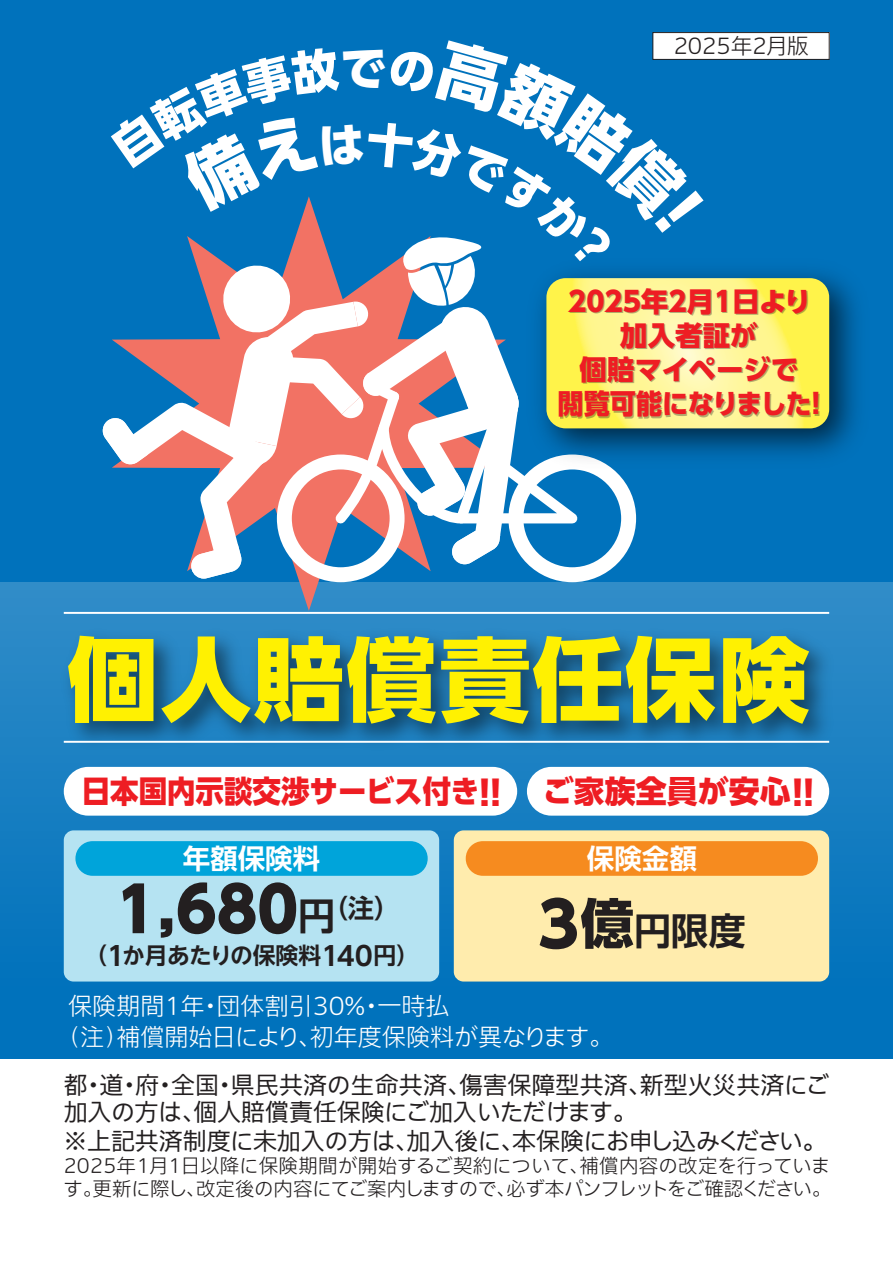
<style>
.page{position:relative;width:893px;height:1263px;background:#fff}
.page>*{position:absolute;margin:0;border:0;box-sizing:border-box;transform-origin:0 0}
.t1{font:800 91.2px "UD Shin Go Pro";letter-spacing:.02em;color:#fff101}
.t2{font:800 61.65px "UD Shin Go Pro";color:#231f20}
.t3{font:800 46.5px "UD Shin Go Pro";color:#fff}
.t4{font:700 37.2px "UD Shin Go Pro De";color:#231f20}
.t5{font:800 30.9px "UD Shin Go Pro";color:#ee1d23;scale:.92 1}
.t6{font:800 27.45px/34px "UD Shin Go Pro";color:#ee1d23;text-align:center}
.t7{font:700 27.45px "UD Shin Go Pro De";color:#fff}
.t8{font:700 25.95px "UD Shin Go Pro De";color:#231f20}
.t9{font:300 24.15px "Iwa UCDA Goth Std";color:#fff}
.t10{font:100 24px/27.9px "Iwa UCDA Goth Std";letter-spacing:-.005em;color:#231f20}
.t11{font:700 22.8px "UD Shin Go NT Pro De";letter-spacing:-.015em;color:#231f20}
.t12{font:300 21.6px "Iwa UCDA Goth Std";color:#231f20}
.t13{font:300 19.5px/22.5px "Iwa UCDA Goth Std";letter-spacing:-.01em;color:#231f20}
.s1{font-size:34.05px}
.s2{font-family:"UD Shin Go Pro De";font-weight:700;font-size:37.2px}
.s3{font-family:"UD Shin Go Pro";font-weight:800;font-size:61.65px}
.s4{font-family:"UD Shin Go Pro";font-weight:800;font-size:53.7px}
.s5{font-size:26.25px}
</style>
<div class="page">
<div style="left:0;top:0;width:893px;height:1057px;background:#0072bc"></div>
<hr style="left:0;top:1055px;width:893px;height:3px;background:#0072bc">
<div style="left:0;top:583px;width:893px;height:470px;background:linear-gradient(to bottom,#308cc8,#006fba)"></div>
<img style="left:54px;top:620px;width:791px;height:163px">
<hr style="left:64px;top:612px;width:765px;height:2px;background:#fff">
<hr style="left:64px;top:741px;width:765px;height:2px;background:#fff">
<div style="left:64px;top:767px;width:453px;height:49px;background:#fff;border-radius:24px"></div>
<div style="left:527px;top:767px;width:302px;height:49px;background:#fff;border-radius:24px"></div>
<div style="left:454px;top:830px;width:375px;height:151px;background:#ffecad;border-radius:10px"></div>
<div style="left:466px;top:841px;width:352px;height:35px;background:#f68b1f;border-radius:17px"></div>
<div style="left:64px;top:830px;width:375px;height:151px;background:#b5e3f2;border-radius:10px"></div>
<div style="left:75px;top:841px;width:353px;height:35px;background:#00a4da;border-radius:17px"></div>
<div style="left:112px;top:582px;width:394px;height:29px;background:#308cc8"></div>
<img style="left:829px;top:274px;width:29px;height:179px">
<div style="left:653px;top:33px;width:176px;height:26px;background:#fff"></div>
<div style="left:652px;top:32px;width:178px;height:28px;border:1px solid #231f20"></div>
<svg style="left:102px;top:37px;width:727px;height:545px"></svg>
<h3 class="t3" style="left:340px;top:30px;width:48px">で</h3>
<p class="t12" style="left:674px;top:31px;width:136px">2025年2月版</p>
<p class="t6" style="left:558px;top:284px;width:273px">2025年2月1日より加入者証が<br>個賠マイページで<br>閲覧可能になりました！</p>
<h1 class="t1" style="left:68px;top:605px;width:743px">個人賠償責任保険</h1>
<p class="t5" style="left:82px;top:766px;width:798px">日本国内示談交渉サービス付き<span class="s1">!!</span> ご家族全員が安心<span class="s1">!!</span></p>
<p class="t7" style="left:587px;top:836px;width:112px">保険金額</p>
<h2 class="t2" style="left:116px;top:859px;width:220px">1,680<span class="s2">円</span></h2>
<p class="t7" style="left:183px;top:836px;width:139px">年額保険料</p>
<p class="t8" style="left:322px;top:887px;width:80px">（注）</p>
<h3 class="t4" style="left:538px;top:901px;width:209px"><span class="s3">3</span><span class="s4">億</span>円限度</h3>
<p class="t11" style="left:84px;top:937px;width:337px">（<span class="s5">1</span>か月あたりの保険料<span class="s5">140</span>円）</p>
<p class="t9" style="left:68px;top:989px;width:383px">保険期間1年・団体割引30%・一時払</p>
<p class="t9" style="left:56px;top:1019px;width:559px">（注）補償開始日により、初年度保険料が異なります。</p>
<p class="t10" style="left:63px;top:1070px;width:767px">都・道・府・全国・県民共済の生命共済、傷害保障型共済、新型火災共済にご加入の方は、個人賠償責任保険にご加入いただけます。<br>※上記共済制度に未加入の方は、加入後に、本保険にお申し込みください。</p>
<p class="t13" style="left:64px;top:1153px;width:769px">2025年1月1日以降に保険期間が開始するご契約について、補償内容の改定を行っています。更新に際し、改定後の内容にてご案内しますので、必ず本パンフレットをご確認ください。</p>
</div>
